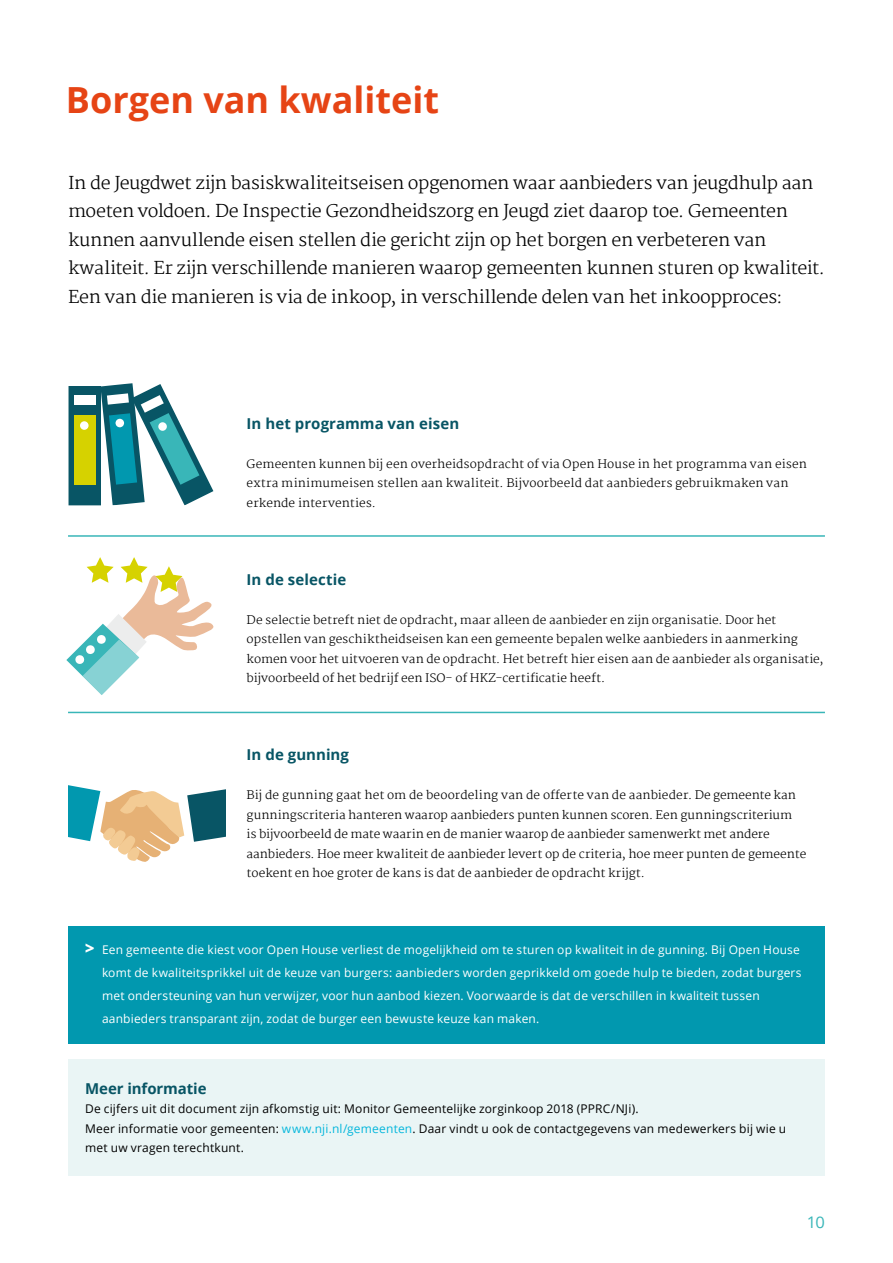
<style>
.page{position:relative;width:893px;height:1263px;background:#fff}
.page>*{position:absolute;margin:0;border:0;box-sizing:border-box;transform-origin:0 0}
.t1{font:700 36px "Open Sans";color:#e64415}
.t2{font:300 17.4px/28.5px "Martel";letter-spacing:-.025em;color:#000}
.t3{font:16.05px "Open Sans";color:#39b6b8}
.t4{font:700 15px "Open Sans";letter-spacing:.005em;color:#085565}
.t5{font:12px/23px "Open Sans";letter-spacing:.015em;color:#fff}
.t6{font:12px/19.5px "Open Sans";letter-spacing:.015em;color:#000}
.t7{font:300 11.7px/19.5px "Martel";color:#000}
.s1{font-weight:800;font-size:16.5px}
.s2{color:#06b7dc}
</style>
<div class="page">
<div style="left:68px;top:1059px;width:757px;height:116px;background:#eaf5f5"></div>
<svg style="left:68px;top:785px;width:157px;height:77px"></svg>
<div style="left:68px;top:927px;width:757px;height:117px;background:#0198af"></div>
<svg style="left:66px;top:557px;width:148px;height:138px"></svg>
<div style="left:69px;top:386px;width:32px;height:119px;background:#085565"></div>
<div style="left:74px;top:395px;width:21px;height:10px;background:#fff"></div>
<div style="left:74px;top:416px;width:21px;height:69px;background:#d6d200"></div>
<svg style="left:101px;top:383px;width:113px;height:122px"></svg>
<div style="left:80px;top:421px;width:9px;height:9px;background:#fff;border-radius:50%"></div>
<div style="left:116px;top:419px;width:8px;height:8px;background:#fff;border-radius:50%"></div>
<div style="left:158px;top:422px;width:9px;height:9px;background:#fff;border-radius:50%"></div>
<hr style="left:68px;top:535px;width:757px;height:2px;background:#39b6b8">
<hr style="left:68px;top:712px;width:757px;height:1px;background:#39b6b8">
<h1 class="t1" style="left:66px;top:74px;width:375px">Borgen van kwaliteit</h1>
<p class="t2" style="left:68px;top:168px;width:758px">In de Jeugdwet zijn basiskwaliteitseisen opgenomen waar aanbieders van jeugdhulp aan moeten voldoen. De Inspectie Gezondheidszorg en Jeugd ziet daarop toe. Gemeenten kunnen aanvullende eisen stellen die gericht zijn op het borgen en verbeteren van kwaliteit. Er zijn verschillende manieren waarop gemeenten kunnen sturen op kwaliteit.<br>Een van die manieren is via de inkoop, in verschillende delen van het inkoopproces:</p>
<p class="t4" style="left:247px;top:413px;width:214px">In het programma van eisen</p>
<p class="t7" style="left:247px;top:454px;width:562px">Gemeenten kunnen bij een overheidsopdracht of via Open House in het programma van eisen extra minimumeisen stellen aan kwaliteit. Bijvoorbeeld dat aanbieders gebruikmaken van erkende interventies.</p>
<p class="t4" style="left:247px;top:569px;width:101px">In de selectie</p>
<p class="t7" style="left:247px;top:610px;width:578px">De selectie betreft niet de opdracht, maar alleen de aanbieder en zijn organisatie. Door het opstellen van geschiktheidseisen kan een gemeente bepalen welke aanbieders in aanmerking komen voor het uitvoeren van de opdracht. Het betreft hier eisen aan de aanbieder als organisatie, bijvoorbeeld of het bedrijf een ISO- of HKZ-certificatie heeft.</p>
<p class="t4" style="left:247px;top:744px;width:104px">In de gunning</p>
<p class="t7" style="left:247px;top:785px;width:561px">Bij de gunning gaat het om de beoordeling van de offerte van de aanbieder. De gemeente kan gunningscriteria hanteren waarop aanbieders punten kunnen scoren. Een gunningscriterium<br>is bijvoorbeeld de mate waarin en de manier waarop de aanbieder samenwerkt met andere aanbieders. Hoe meer kwaliteit de aanbieder levert op de criteria, hoe meer punten de gemeente toekent en hoe groter de kans is dat de aanbieder de opdracht krijgt.</p>
<p class="t5" style="left:102px;top:938px;width:701px;text-indent:-17px"><span class="s1">&gt;</span> Een gemeente die kiest voor Open House verliest de mogelijkheid om te sturen op kwaliteit in de gunning. Bij Open House komt de kwaliteitsprikkel uit de keuze van burgers: aanbieders worden geprikkeld om goede hulp te bieden, zodat burgers met ondersteuning van hun verwijzer, voor hun aanbod kiezen. Voorwaarde is dat de verschillen in kwaliteit tussen aanbieders transparant zijn, zodat de burger een bewuste keuze kan maken.</p>
<p class="t4" style="left:85px;top:1078px;width:123px">Meer informatie</p>
<p class="t6" style="left:85px;top:1099px;width:703px">De cijfers uit dit document zijn afkomstig uit: Monitor Gemeentelijke zorginkoop 2018 (PPRC/NJi).<br>Meer informatie voor gemeenten: <span class="s2">www.nji.nl/gemeenten</span>. Daar vindt u ook de contactgegevens van medewerkers bij wie u met uw vragen terechtkunt.</p>
<h3 class="t3" style="left:807px;top:1211px;width:20px">10</h3>
</div>
